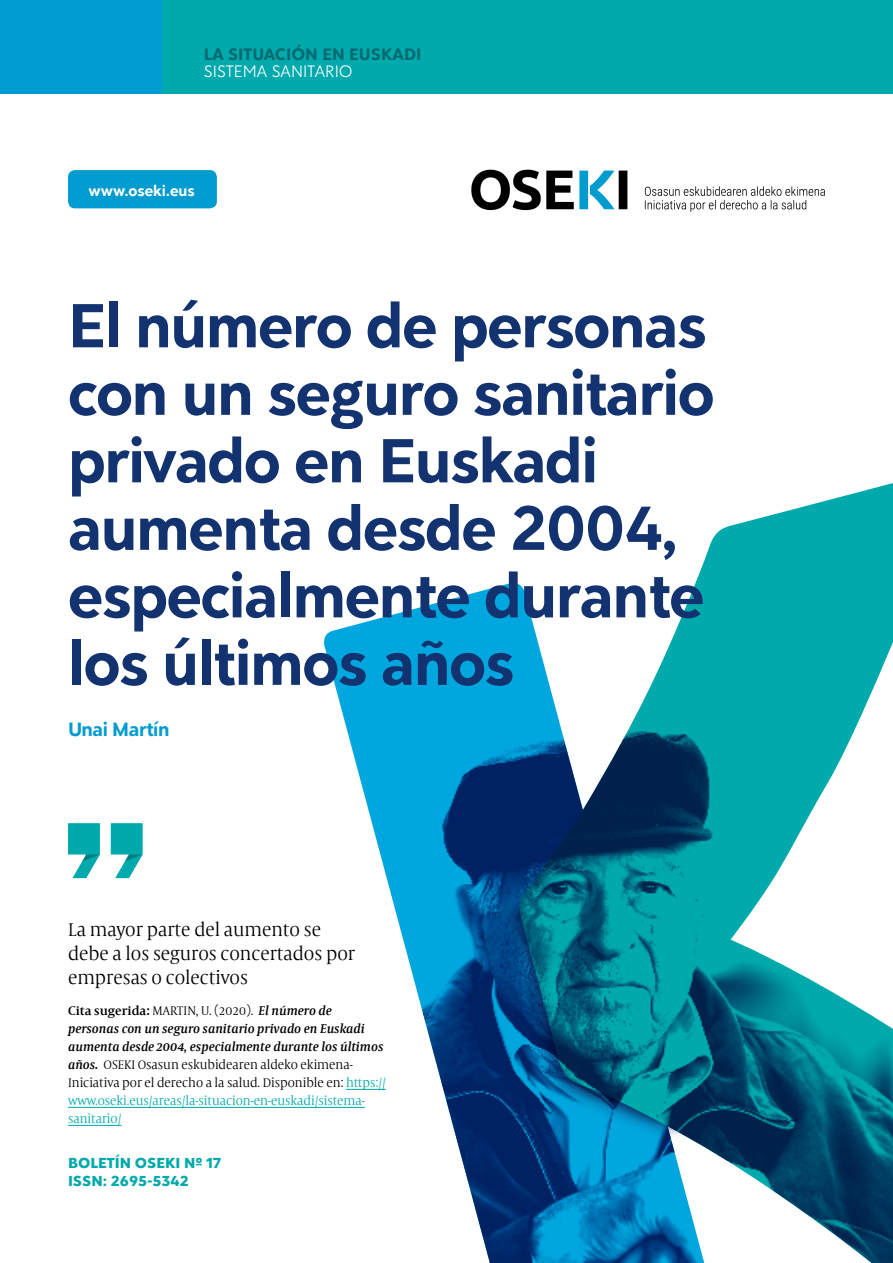
<style>
.page{position:relative;width:893px;height:1263px;background:#fff}
.page>*{position:absolute;margin:0;border:0;box-sizing:border-box;transform-origin:0 0}
.t1{font:700 67.5px/67.5px "Clarika Grotesque";letter-spacing:-.02em;color:#133370;scale:.96 1}
.t2{font:700 21px "Clarika Grotesque";letter-spacing:-.02em;color:#009cd0;scale:.96 1}
.t3{font:300 18.75px/24px "Capitolium Head 2 W03";color:#000}
.t4{font:700 18px "Clarika Geometric";color:#006871}
.t5{font:300 18px "Clarika Geometric";color:#fff}
.t6{font:700 16.5px "Clarika Grotesque";color:#fff;scale:.96 1}
.t7{font:800 15.75px/18.9px "Clarika Geometric";color:#00a9ab}
.t8{font:300 12.75px/18px "Capitolium Head 2 W03";color:#000}
.t9{font:12.75px/18px "Capitolium News W01 2 Smbd It";color:#000}
.s1{font-family:"Capitolium News W01 2";font-weight:600}
.s2{font-family:"Capitolium News W01 2 Smbd It";font-weight:400}
.s3{color:#00a9ab}
</style>
<div class="page">
<svg style="left:377px;top:583px;width:140px;height:36px;fill:#00a7de"></svg>
<svg style="left:517px;top:483px;width:376px;height:136px"></svg>
<img style="left:321px;top:619px;width:572px;height:644px">
<div style="left:68px;top:170px;width:149px;height:38px;background:#009cd0;border-radius:7px"></div>
<hr style="left:346px;top:1089px;width:40px;height:1px;background:#00a9ab">
<hr style="left:68px;top:1107px;width:297px;height:1px;background:#00a9ab">
<hr style="left:68px;top:1125px;width:53px;height:1px;background:#00a9ab">
<svg style="left:68px;top:823px;width:75px;height:55px"></svg>
<svg style="left:471px;top:170px;width:156px;height:40px"></svg>
<svg style="left:645px;top:186px;width:180px;height:26px"></svg>
<div style="left:154px;top:0;width:739px;height:94px;background:#00a9ab"></div>
<div style="left:0;top:0;width:162px;height:94px;background:#009cd0"></div>
<h3 class="t4" style="left:204px;top:42px;width:219px">LA SITUACIÓN EN EUSKADI</h3>
<h3 class="t5" style="left:204px;top:59px;width:150px">SISTEMA SANITARIO</h3>
<p class="t6" style="left:89px;top:179px;width:112px">www.oseki.eus</p>
<h1 class="t1" style="left:68px;top:289px;width:675px">El número de personas con un seguro sanitario privado en Euskadi aumenta desde 2004, especialmente durante los últimos años</h1>
<h2 class="t2" style="left:68px;top:715px;width:107px">Unai Martín</h2>
<h3 class="t3" style="left:68px;top:916px;width:289px">La mayor parte del aumento se debe a los seguros concertados por empresas o colectivos</h3>
<p class="t8" style="left:68px;top:1001px;width:265px"><span class="s1">Cita sugerida:</span> Martin, U. (2020). <span class="s2">El número de</span></p>
<p class="t9" style="left:68px;top:1020px;width:317px">personas con un seguro sanitario privado en Euskadi aumenta desde 2004, especialmente durante los últimos</p>
<p class="t8" style="left:68px;top:1055px;width:319px"><span class="s2">años.</span> OSEKI Osasun eskubidearen aldeko ekimena-Iniciativa por el derecho a la salud. Disponible en: <span class="s3">https:// www.oseki.eus/areas/la-situacion-en-euskadi/sistema&shy;sanitario/</span></p>
<p class="t7" style="left:68px;top:1152px;width:155px">BOLETÍN OSEKI Nº 17<br>ISSN: 2695-5342</p>
</div>
